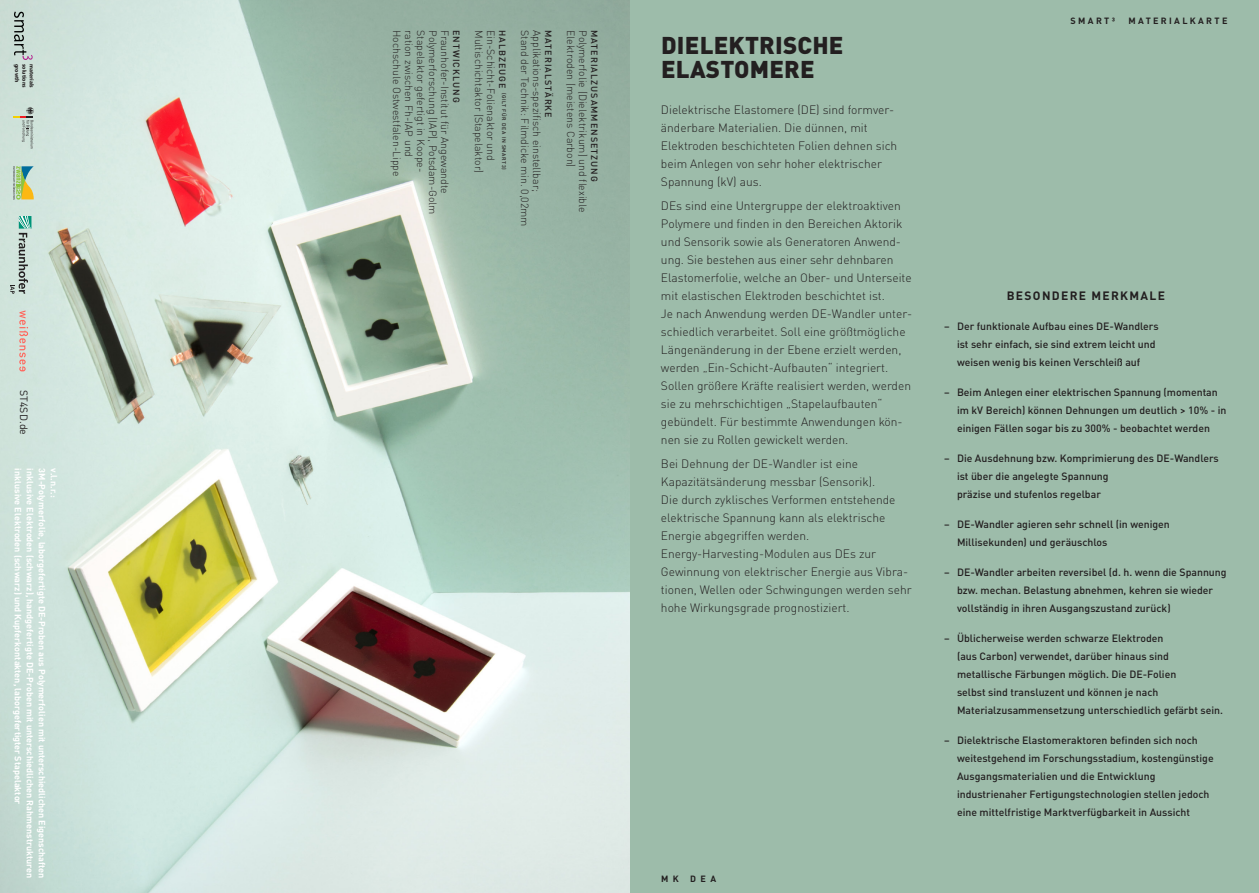
<style>
.page{position:relative;width:1259px;height:893px;background:#fff}
.page>*{position:absolute;margin:0;border:0;box-sizing:border-box;transform-origin:0 0}
.Headline{font:900 24px/24px "DIN Pro";letter-spacing:.01em;color:#231f20}
.Fließtext_1{font:300 12px/18px "DIN Pro";color:#231f20}
.Subline_1{font:700 12px "DIN Pro";letter-spacing:.11em;color:#231f20}
.t1{font:500 10.5px/18px "DIN Pro";color:#231f20}
.Fließtext_2{font:300 10.5px "DIN Pro";color:#231f20}
.Fließtext_2-2{font:10.5px "DIN Pro";color:#231f20}
.Bildlegende{font:700 9px "DIN Pro";color:#fff}
.Subline_2{font:500 9px "DIN Pro";letter-spacing:.11em;color:#231f20}
.t2{font:700 9px "DIN Pro";letter-spacing:.26em;color:#231f20}
.t3{font:700 5.85px "Myriad Pro";color:#231f20}
.Subline_2-2{font:500 5.25px "DIN Pro";letter-spacing:.11em;color:#231f20}
</style>
<div class="page">
<div style="left:609px;top:0;width:650px;height:893px;background:#9dbcaa"></div>
<img style="left:0;top:0;width:629px;height:893px">
<svg style="left:14px;top:12px;width:19px;height:48px"></svg>
<svg style="left:13px;top:166px;width:21px;height:34px"></svg>
<svg style="left:19px;top:310px;width:9px;height:61px"></svg>
<svg style="left:10px;top:216px;width:21px;height:78px;background:#adc4bc"></svg>
<svg style="left:13px;top:107px;width:21px;height:42px"></svg>
<p class="t3" style="left:21px;top:64px;width:20px;rotate:90deg">growth</p>
<p class="t3" style="left:28px;top:64px;width:26px;rotate:90deg">solutions</p>
<p class="t3" style="left:36px;top:64px;width:26px;rotate:90deg">materials</p>
<p class="Fließtext_2-2" style="left:31px;top:390px;width:46px;rotate:90deg">ST4SD.de</p>
<p class="Bildlegende" style="left:24px;top:468px;width:338px;rotate:90deg">inklusive Elektroden (schwarz) und Kupferkontakten, laborgefertigter Stapelaktor</p>
<p class="Bildlegende" style="left:36px;top:468px;width:411px;rotate:90deg">inklusive Elektroden (schwarz), handgefertigte DE-Proben mit unterschiedlichen Rahmenstrukturen</p>
<p class="Bildlegende" style="left:48px;top:468px;width:412px;rotate:90deg">3M-Polymerfolie, laborgefertigte DE-Proben aus Polymerfolien mit unterschiedlichen Eigenschaften</p>
<p class="Bildlegende" style="left:60px;top:468px;width:31px;rotate:90deg">v.l.n.r.:</p>
<p class="Subline_2" style="left:508px;top:30px;width:60px;rotate:90deg">HALBZEUGE</p>
<p class="Fließtext_2" style="left:533px;top:30px;width:198px;rotate:90deg">Stand der Technik: Filmdicke min. 0,02mm</p>
<p class="Fließtext_2" style="left:545px;top:30px;width:163px;rotate:90deg">Applikations-spezifisch einstellbar;</p>
<p class="Subline_2" style="left:554px;top:30px;width:89px;rotate:90deg">MATERIALSTÄRKE</p>
<p class="Fließtext_2" style="left:579px;top:30px;width:139px;rotate:90deg">Elektroden (meistens Carbon)</p>
<p class="Fließtext_2" style="left:591px;top:30px;width:184px;rotate:90deg">Polymerfolie (Dielektrikum) und flexible</p>
<p class="Subline_2" style="left:600px;top:30px;width:153px;rotate:90deg">MATERIALZUSAMMENSETZUNG</p>
<p class="Fließtext_2" style="left:405px;top:30px;width:148px;rotate:90deg">Hochschule Ostwestfalen-Lippe</p>
<p class="Fließtext_2" style="left:417px;top:30px;width:129px;rotate:90deg">ration zwischen Fh-IAP und</p>
<p class="Fließtext_2" style="left:429px;top:30px;width:144px;rotate:90deg">Stapelaktor gefertigt in Koope-</p>
<p class="Fließtext_2" style="left:441px;top:30px;width:186px;rotate:90deg">Polymerforschung (IAP), Potsdam-Golm</p>
<p class="Fließtext_2" style="left:453px;top:30px;width:165px;rotate:90deg">Fraunhofer-Institut für Angewandte</p>
<p class="Subline_2" style="left:462px;top:30px;width:74px;rotate:90deg">ENTWICKLUNG</p>
<p class="Fließtext_2" style="left:487px;top:30px;width:144px;rotate:90deg">Multischichtaktor (Stapelaktor)</p>
<p class="Fließtext_2" style="left:499px;top:30px;width:132px;rotate:90deg">Ein-Schicht-Folienaktor und</p>
<p class="Subline_2-2" style="left:507px;top:93px;width:78px;rotate:90deg">(GILT FÜR DEA IN SMART3)</p>
<p class="Headline" style="left:661px;top:32px;width:184px">DIELEKTRISCHE<br>ELASTOMERE</p>
<p class="Fließtext_1" style="left:661px;top:100px;width:238px">Dielektrische Elastomere (DE) sind formver&shy;änderbare Materialien. Die dünnen, mit Elektroden beschichteten Folien dehnen sich beim Anlegen von sehr hoher elektrischer Spannung (kV) aus.</p>
<p class="Fließtext_1" style="left:661px;top:196px;width:253px">DEs sind eine Untergruppe der elektroaktiven Polymere und finden in den Bereichen Aktorik und Sensorik sowie als Generatoren Anwend&shy;ung. Sie bestehen aus einer sehr dehnbaren Elastomerfolie, welche an Ober- und Unterseite mit elastischen Elektroden beschichtet ist.<br>Je nach Anwendung werden DE-Wandler unter&shy;schiedlich verarbeitet. Soll eine größtmögliche Längenänderung in der Ebene erzielt werden, werden „Ein-Schicht-Aufbauten“ integriert.<br>Sollen größere Kräfte realisiert werden, werden sie zu mehrschichtigen „Stapelaufbauten“ gebündelt. Für bestimmte Anwendungen kön&shy;nen sie zu Rollen gewickelt werden.</p>
<p class="Fließtext_1" style="left:661px;top:454px;width:252px">Bei Dehnung der DE-Wandler ist eine Kapazitätsänderung messbar (Sensorik).<br>Die durch zyklisches Verformen entstehende elektrische Spannung kann als elektrische Energie abgegriffen werden.<br>Energy-Harvesting-Modulen aus DEs zur Gewinnung von elektrischer Energie aus Vibra&shy;tionen, Wellen oder Schwingungen werden sehr hohe Wirkungsgrade prognostiziert.</p>
<p class="t2" style="left:661px;top:873px;width:57px">MK DEA</p>
<p class="t2" style="left:1070px;top:15px;width:46px">SMART³</p>
<p class="t2" style="left:1128px;top:15px;width:100px">MATERIALKARTE</p>
<p class="Subline_1" style="left:1006px;top:288px;width:160px">BESONDERE MERKMALE</p>
<p class="t1" style="left:957px;top:317px;width:203px;text-indent:-13px">– Der funktionale Aufbau eines DE-Wandlers ist sehr einfach, sie sind extrem leicht und weisen wenig bis keinen Verschleiß auf</p>
<p class="t1" style="left:957px;top:383px;width:271px;text-indent:-13px">– Beim Anlegen einer elektrischen Spannung (momentan im kV Bereich) können Dehnungen um deutlich &gt; 10% - in einigen Fällen sogar bis zu 300% - beobachtet werden</p>
<p class="t1" style="left:957px;top:449px;width:263px;text-indent:-13px">– Die Ausdehnung bzw. Komprimierung des DE-Wandlers ist über die angelegte Spannung<br>präzise und stufenlos regelbar</p>
<p class="t1" style="left:957px;top:515px;width:214px;text-indent:-13px">– DE-Wandler agieren sehr schnell (in wenigen<br>Millisekunden) und geräuschlos</p>
<p class="t1" style="left:957px;top:563px;width:271px;text-indent:-13px">– DE-Wandler arbeiten reversibel (d. h. wenn die Spannung bzw. mechan. Belastung abnehmen, kehren sie wieder vollständig in ihren Ausgangszustand zurück)</p>
<p class="t1" style="left:957px;top:629px;width:267px;text-indent:-13px">– Üblicherweise werden schwarze Elektroden<br>(aus Carbon) verwendet, darüber hinaus sind metallische Färbungen möglich. Die DE-Folien<br>selbst sind transluzent und können je nach Materialzusammensetzung unterschiedlich gefärbt sein.</p>
<p class="t1" style="left:957px;top:731px;width:258px;text-indent:-13px">– Dielektrische Elastomeraktoren befinden sich noch weitestgehend im Forschungsstadium, kostengünstige Ausgangsmaterialien und die Entwicklung industrienaher Fertigungstechnologien stellen jedoch eine mittelfristige Marktverfügbarkeit in Aussicht</p>
</div>
